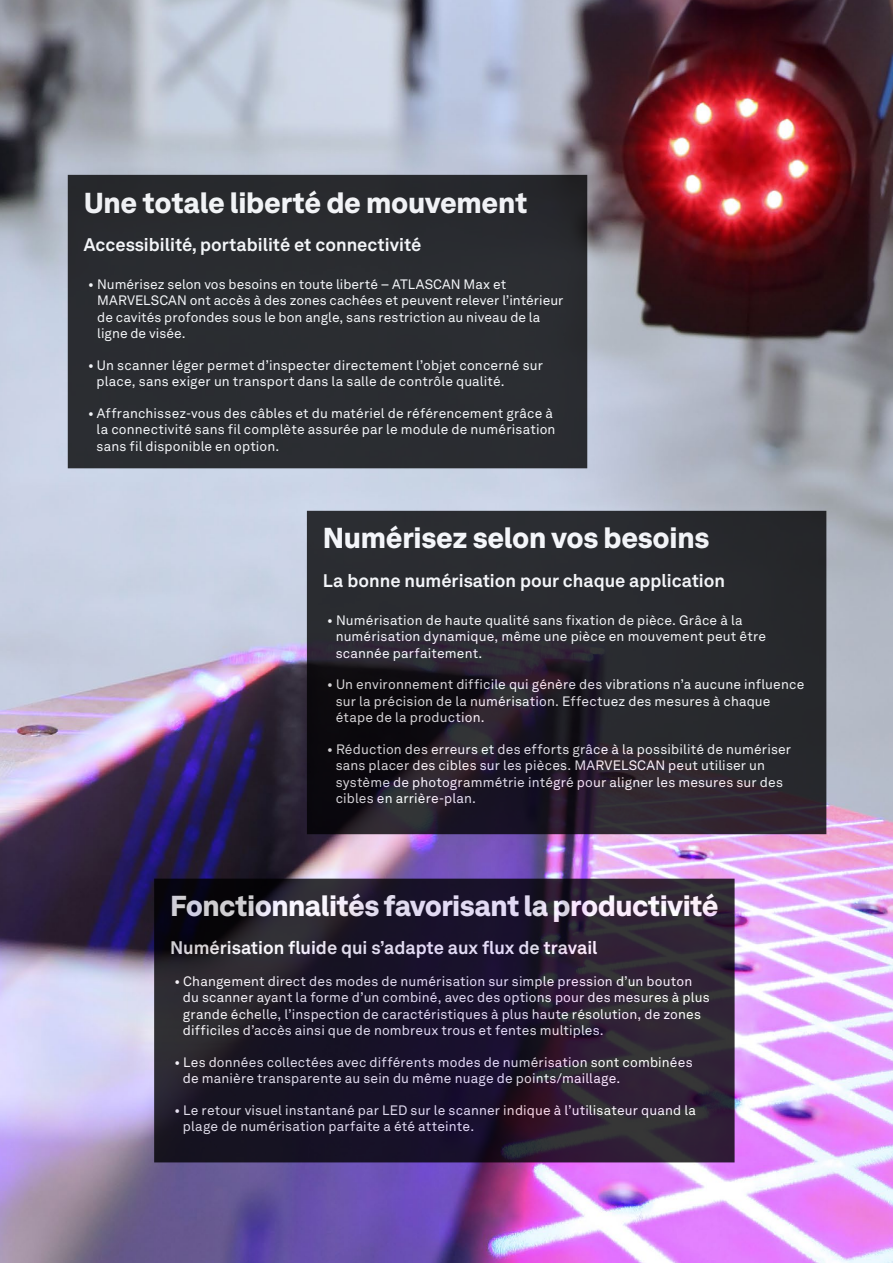
<style>
.page{position:relative;width:893px;height:1263px;background:#fff}
.page>*{position:absolute;margin:0;border:0;box-sizing:border-box;transform-origin:0 0}
.t1{font:900 28.5px "Hexagon Akkurat";letter-spacing:-.015em;color:#fff}
.t2{font:700 18px "Hexagon Akkurat";color:#fff}
.t3{font:13.5px/16.5px "Hexagon Akkurat";letter-spacing:.01em;color:#fff}
</style>
<div class="page">
<img style="left:0;top:0;width:893px;height:1263px">
<div style="left:72px;top:179px;width:511px;height:286px;background:#2a2d31"></div>
<div style="left:68px;top:175px;width:519px;height:293px;border:8px solid #000001"></div>
<svg style="left:316px;top:520px;width:501px;height:305px;background:#25232a"></svg>
<div style="left:307px;top:511px;width:519px;height:323px;border:8px solid #000001"></div>
<svg style="left:163px;top:888px;width:563px;height:265px;background:#211a2b"></svg>
<div style="left:154px;top:879px;width:581px;height:283px;border:8px solid #000001"></div>
<h1 class="t1" style="left:84px;top:180px;width:445px">Une totale liberté de mouvement</h1>
<h2 class="t2" style="left:84px;top:230px;width:339px">Accessibilité, portabilité et connectivité</h2>
<p class="t3" style="left:97px;top:275px;width:468px;text-indent:-9px">• Numérisez selon vos besoins en toute liberté – ATLASCAN Max et MARVELSCAN ont accès à des zones cachées et peuvent relever l’intérieur de cavités profondes sous le bon angle, sans restriction au niveau de la ligne de visée.</p>
<p class="t3" style="left:97px;top:356px;width:448px;text-indent:-9px">• Un scanner léger permet d’inspecter directement l’objet concerné sur place, sans exiger un transport dans la salle de contrôle qualité.</p>
<p class="t3" style="left:97px;top:404px;width:460px;text-indent:-9px">• Affranchissez-vous des câbles et du matériel de référencement grâce à la connectivité sans fil complète assurée par le module de numérisation sans fil disponible en option.</p>
<h1 class="t1" style="left:323px;top:516px;width:388px">Numérisez selon vos besoins</h1>
<h2 class="t2" style="left:323px;top:566px;width:404px">La bonne numérisation pour chaque application</h2>
<p class="t3" style="left:336px;top:611px;width:432px;text-indent:-9px">• Numérisation de haute qualité sans fixation de pièce. Grâce à la numérisation dynamique, même une pièce en mouvement peut être scannée parfaitement.</p>
<p class="t3" style="left:336px;top:675px;width:470px;text-indent:-9px">• Un environnement difficile qui génère des vibrations n’a aucune influence sur la précision de la numérisation. Effectuez des mesures à chaque étape de la production.</p>
<p class="t3" style="left:336px;top:740px;width:457px;text-indent:-9px">• Réduction des erreurs et des efforts grâce à la possibilité de numériser sans placer des cibles sur les pièces. MARVELSCAN peut utiliser un système de photogrammétrie intégré pour aligner les mesures sur des cibles en arrière-plan.</p>
<h1 class="t1" style="left:170px;top:883px;width:550px">Fonctionnalités favorisant la productivité</h1>
<h2 class="t2" style="left:170px;top:934px;width:429px">Numérisation fluide qui s’adapte aux flux de travail</h2>
<p class="t3" style="left:183px;top:972px;width:528px;text-indent:-9px">• Changement direct des modes de numérisation sur simple pression d’un bouton du scanner ayant la forme d’un combiné, avec des options pour des mesures à plus grande échelle, l’inspection de caractéristiques à plus haute résolution, de zones difficiles d’accès ainsi que de nombreux trous et fentes multiples.</p>
<p class="t3" style="left:183px;top:1053px;width:511px;text-indent:-9px">• Les données collectées avec différents modes de numérisation sont combinées de manière transparente au sein du même nuage de points/maillage.</p>
<p class="t3" style="left:183px;top:1101px;width:515px;text-indent:-9px">• Le retour visuel instantané par LED sur le scanner indique à l’utilisateur quand la plage de numérisation parfaite a été atteinte.</p>
</div>
